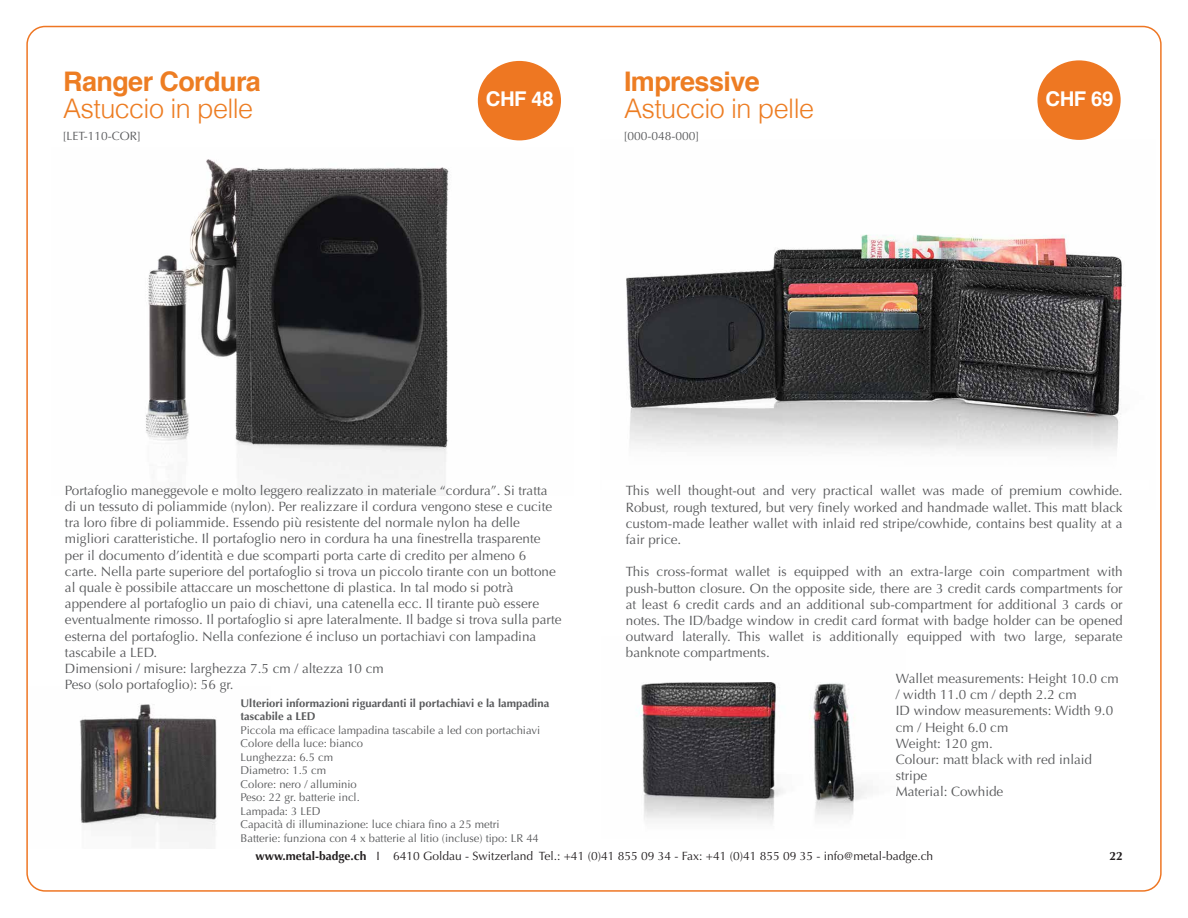
<style>
.page{position:relative;width:1188px;height:918px;background:#fff}
.page>*{position:absolute;margin:0;border:0;box-sizing:border-box;transform-origin:0 0}
.t1{font:300 27px "Helvetica";letter-spacing:-.02em;color:#ed7d23}
.t2{font:700 27px "Helvetica";letter-spacing:-.02em;color:#ed7d23}
.t3{font:700 20.4px "Helvetica";letter-spacing:-.02em;color:#fff}
.t4{font:13.5px/16.2px "Optima";color:#58595b}
.t5{font:12px "Optima";color:#231f20}
.t6{font:12px "Optima";color:#58595b}
.t7{font:700 12px "Optima";color:#231f20}
.t8{font:11.25px/13.5px "Optima";color:#58595b}
.t9{font:700 11.25px/13.5px "Optima";color:#58595b}
.s1{font-weight:700}
</style>
<div class="page">
<img style="left:79px;top:704px;width:138px;height:132px">
<img style="left:145px;top:159px;width:304px;height:337px">
<div style="left:478px;top:61px;width:83px;height:79px;background:#e72;border-radius:50%"></div>
<img style="left:639px;top:682px;width:228px;height:142px">
<div style="left:1037px;top:60px;width:84px;height:80px;background:#e72;border-radius:50%"></div>
<img style="left:626px;top:234px;width:498px;height:208px">
<h1 class="t2" style="left:63px;top:59px;width:199px">Ranger Cordura</h1>
<h1 class="t1" style="left:63px;top:85px;width:192px">Astuccio in pelle</h1>
<p class="t6" style="left:63px;top:129px;width:80px">[LET-110-COR]</p>
<h2 class="t3" style="left:486px;top:83px;width:69px">CHF 48</h2>
<h1 class="t2" style="left:624px;top:59px;width:137px">Impressive</h1>
<h1 class="t1" style="left:624px;top:85px;width:192px">Astuccio in pelle</h1>
<p class="t6" style="left:623px;top:129px;width:78px">[000-048-000]</p>
<h2 class="t3" style="left:1045px;top:82px;width:69px">CHF 69</h2>
<p class="t4" style="left:65px;top:482px;width:498px">Portafoglio maneggevole e molto leggero realizzato in materiale “cordura”. Si tratta di un tessuto di poliammide (nylon). Per realizzare il cordura vengono stese e cucite tra loro fibre di poliammide. Essendo più resistente del normale nylon ha delle migliori caratteristiche. Il portafoglio nero in cordura ha una finestrella trasparente per il documento d’identità e due scomparti porta carte di credito per almeno 6 carte. Nella parte superiore del portafoglio si trova un piccolo tirante con un bottone al quale è possibile attaccare un moschettone di plastica. In tal modo si potrà appendere al portafoglio un paio di chiavi, una catenella ecc. Il tirante può essere eventualmente rimosso. Il portafoglio si apre lateralmente. Il badge si trova sulla parte esterna del portafoglio. Nella confezione é incluso un portachiavi con lampadina tascabile a LED.<br>Dimensioni / misure: larghezza 7.5 cm / altezza 10 cm<br>Peso (solo portafoglio): 56 gr.</p>
<p class="t4" style="left:626px;top:483px;width:498px;text-align:justify">This well thought-out and very practical wallet was made of premium cowhide.<br>Robust, rough textured, but very finely worked and handmade wallet. This matt black custom-made leather wallet with inlaid red stripe/cowhide, contains best quality at a fair price.</p>
<p class="t4" style="left:626px;top:564px;width:498px;text-align:justify">This cross-format wallet is equipped with an extra-large coin compartment with push-button closure. On the opposite side, there are 3 credit cards compartments for at least 6 credit cards and an additional sub-compartment for additional 3 cards or notes. The ID/badge window in credit card format with badge holder can be opened outward laterally. This wallet is additionally equipped with two large, separate banknote compartments.</p>
<p class="t4" style="left:896px;top:671px;width:225px">Wallet measurements: Height 10.0 cm / width 11.0 cm / depth 2.2 cm<br>ID window measurements: Width 9.0 cm / Height 6.0 cm<br>Weight: 120 gm.<br>Colour: matt black with red inlaid stripe<br>Material: Cowhide</p>
<p class="t9" style="left:241px;top:696px;width:310px">Ulteriori informazioni riguardanti il portachiavi e la lampadina tascabile a LED</p>
<p class="t8" style="left:241px;top:723px;width:301px">Piccola ma efficace lampadina tascabile a led con portachiavi Colore della luce: bianco<br>Lunghezza: 6.5 cm<br>Diametro: 1.5 cm<br>Colore: nero / alluminio<br>Peso: 22 gr. batterie incl.<br>Lampada: 3 LED<br>Capacità di illuminazione: luce chiara fino a 25 metri Batterie: funziona con 4 x batterie al litio (incluse) tipo: LR 44</p>
<p class="t5" style="left:255px;top:849px;width:679px"><span class="s1">www.metal-badge.ch</span> I 6410 Goldau - Switzerland Tel.: +41 (0)41 855 09 34 - Fax: +41 (0)41 855 09 35 - info@metal-badge.ch</p>
<p class="t7" style="left:1109px;top:849px;width:15px">22</p>
</div>
